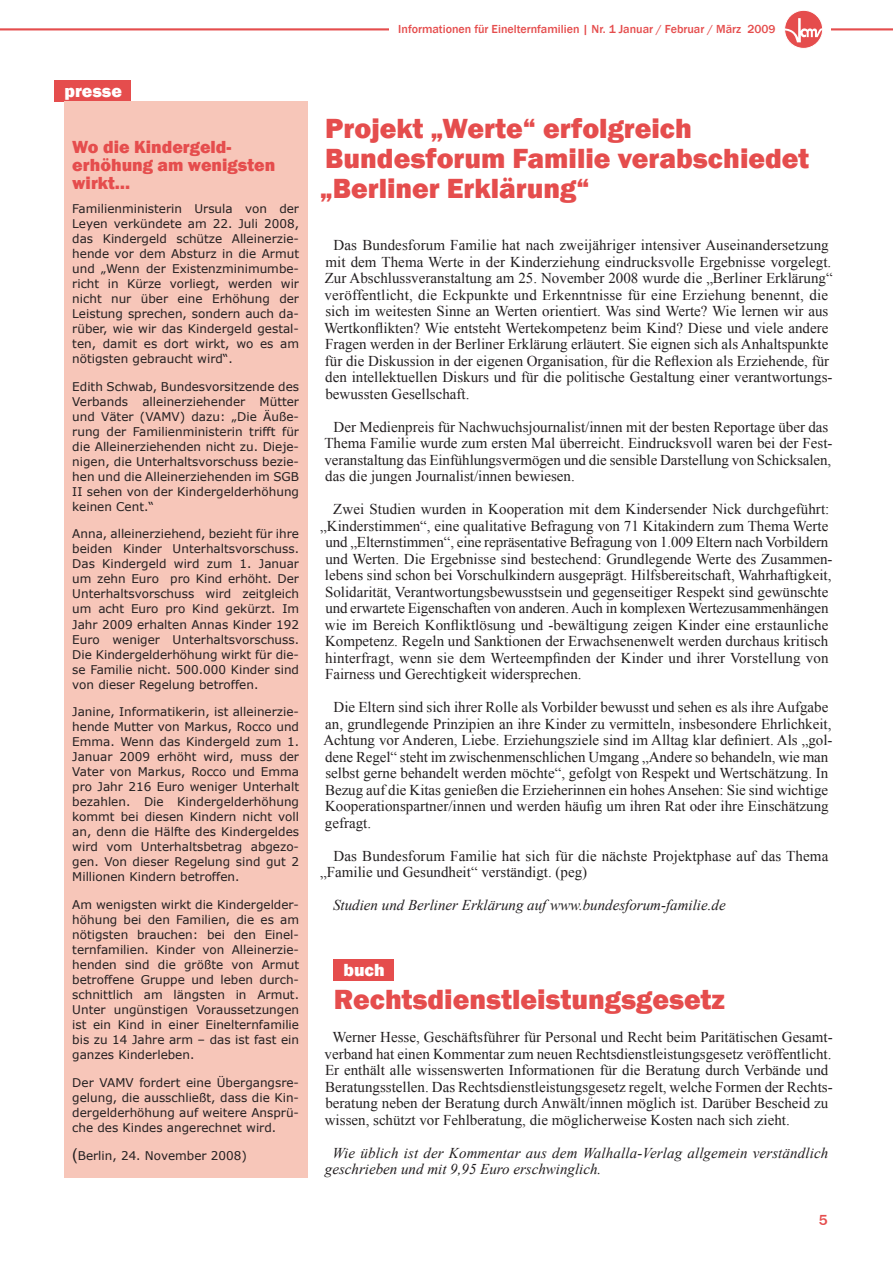
<style>
.page{position:relative;width:893px;height:1263px;background:#fff}
.page>*{position:absolute;margin:0;border:0;box-sizing:border-box;transform-origin:0 0}
.t1{font:800 28.5px/30px "Franklin Gothic";color:#e54d4d}
.t2{font:800 18px/18px "Franklin Gothic";color:#e54d4d}
.t3{font:800 18px "Franklin Gothic";color:#fff}
.t4{font:15px/16.5px "Times New Roman";color:#231f20}
.t5{font:italic 15px/16.5px "Times New Roman";color:#231f20}
.t6{font:500 15px "Franklin Gothic";color:#e54d4d}
.t7{font:12px/15px "Verdana";color:#231f20;text-align:justify}
.t8{font:500 12px "Franklin Gothic";color:#e54d4d}
.s1{font-family:"Arial";font-size:16.5px}
</style>
<div class="page">
<hr style="left:0;top:28px;width:893px;height:2px;background:#e54d4d">
<div style="left:390px;top:16px;width:396px;height:25px;background:#fff"></div>
<div style="left:784px;top:10px;width:46px;height:39px;background:#fff"></div>
<div style="left:785px;top:10px;width:38px;height:38px;background:#e54d4d;border-radius:50%"></div>
<svg style="left:786px;top:18px;width:35px;height:24px"></svg>
<div style="left:784px;top:10px;width:39px;height:38px;border:1px solid #fff;border-radius:50%"></div>
<div style="left:54px;top:80px;width:77px;height:22px;background:#e54d4d"></div>
<div style="left:64px;top:102px;width:244px;height:1076px;background:#f7c6b9"></div>
<div style="left:333px;top:959px;width:60px;height:21px;background:#e54d4d"></div>
<p class="t3" style="left:64px;top:80px;width:59px">presse</p>
<p class="t2" style="left:72px;top:138px;width:204px">Wo die Kindergeld&shy;erhöhung am wenigsten wirkt…</p>
<p class="t7" style="left:72px;top:201px;width:228px">Familienministerin Ursula von der Leyen verkündete am 22. Juli 2008, das Kindergeld schütze Alleinerzie&shy;hende vor dem Absturz in die Armut und „Wenn der Existenzminimumbe&shy;richt in Kürze vorliegt, werden wir nicht nur über eine Erhöhung der Leistung sprechen, sondern auch da&shy;rüber, wie wir das Kindergeld gestal&shy;ten, damit es dort wirkt, wo es am nötigsten gebraucht wird“.</p>
<p class="t7" style="left:72px;top:378px;width:228px">Edith Schwab, Bundesvorsitzende des Verbands alleinerziehender Mütter und Väter (VAMV) dazu: „Die Äuße&shy;rung der Familienministerin trifft für die Alleinerziehenden nicht zu. Dieje&shy;nigen, die Unterhaltsvorschuss bezie&shy;hen und die Alleinerziehenden im SGB II sehen von der Kindergelderhöhung keinen Cent.“</p>
<p class="t7" style="left:72px;top:526px;width:228px">Anna, alleinerziehend, bezieht für ihre beiden Kinder Unterhaltsvorschuss.<br>Das Kindergeld wird zum 1. Januar um zehn Euro pro Kind erhöht. Der Unterhaltsvorschuss wird zeitgleich um acht Euro pro Kind gekürzt. Im Jahr 2009 erhalten Annas Kinder 192<br>Euro weniger Unterhaltsvorschuss.<br>Die Kindergelderhöhung wirkt für die&shy;se Familie nicht. 500.000 Kinder sind von dieser Regelung betroffen.</p>
<p class="t7" style="left:72px;top:704px;width:228px">Janine, Informatikerin, ist alleinerzie&shy;hende Mutter von Markus, Rocco und Emma. Wenn das Kindergeld zum 1.<br>Januar 2009 erhöht wird, muss der Vater von Markus, Rocco und Emma pro Jahr 216 Euro weniger Unterhalt bezahlen. Die Kindergelderhöhung kommt bei diesen Kindern nicht voll an, denn die Hälfte des Kindergeldes wird vom Unterhaltsbetrag abgezo&shy;gen. Von dieser Regelung sind gut 2<br>Millionen Kindern betroffen.</p>
<p class="t7" style="left:72px;top:897px;width:228px">Am wenigsten wirkt die Kindergelder&shy;höhung bei den Familien, die es am nötigsten brauchen: bei den Einel&shy;ternfamilien. Kinder von Alleinerzie&shy;henden sind die größte von Armut betroffene Gruppe und leben durch&shy;schnittlich am längsten in Armut.<br>Unter ungünstigen Voraussetzungen ist ein Kind in einer Einelternfamilie bis zu 14 Jahre arm – das ist fast ein ganzes Kinderleben.</p>
<p class="t7" style="left:72px;top:1074px;width:228px">Der VAMV fordert eine Übergangsre&shy;gelung, die ausschließt, dass die Kin&shy;dergelderhöhung auf weitere Ansprü&shy;che des Kindes angerechnet wird.</p>
<p class="t7" style="left:72px;top:1147px;width:176px"><span class="s1">(</span>Berlin, 24. November 2008)</p>
<p class="t8" style="left:398px;top:22px;width:379px">Informationen für Einelternfamilien | Nr. 1 Januar / Februar / März 2009</p>
<h1 class="t1" style="left:320px;top:113px;width:491px">Projekt „Werte“ erfolgreich<br>Bundesforum Familie verabschiedet „Berliner Erklärung“</h1>
<p class="t4" style="left:324px;top:237px;width:510px;text-indent:10px">Das Bundesforum Familie hat nach zweijähriger intensiver Auseinandersetzung mit dem Thema Werte in der Kinderziehung eindrucksvolle Ergebnisse vorgelegt.<br>Zur Abschlussveranstaltung am 25. November 2008 wurde die „Berliner Erklärung“ veröffentlicht, die Eckpunkte und Erkenntnisse für eine Erziehung benennt, die sich im weitesten Sinne an Werten orientiert. Was sind Werte? Wie lernen wir aus Wertkonflikten? Wie entsteht Wertekompetenz beim Kind? Diese und viele andere Fragen werden in der Berliner Erklärung erläutert. Sie eignen sich als Anhaltspunkte für die Diskussion in der eigenen Organisation, für die Reflexion als Erziehende, für den intellektuellen Diskurs und für die politische Gestaltung einer verantwortungs&shy;bewussten Gesellschaft.</p>
<p class="t4" style="left:324px;top:418px;width:510px;text-indent:9px">Der Medienpreis für Nachwuchsjournalist/innen mit der besten Reportage über das Thema Familie wurde zum ersten Mal überreicht. Eindrucksvoll waren bei der Fest&shy;veranstaltung das Einfühlungsvermögen und die sensible Darstellung von Schicksalen, das die jungen Journalist/innen bewiesen.</p>
<p class="t4" style="left:333px;top:501px;width:498px">Zwei Studien wurden in Kooperation mit dem Kindersender Nick durchgeführt:</p>
<p class="t4" style="left:320px;top:517px;width:510px">„Kinderstimmen“, eine qualitative Befragung von 71 Kitakindern zum Thema Werte</p>
<p class="t4" style="left:325px;top:534px;width:505px">und „Elternstimmen“, eine repräsentative Befragung von 1.009 Eltern nach Vorbildern</p>
<p class="t4" style="left:325px;top:550px;width:509px">und Werten. Die Ergebnisse sind bestechend: Grundlegende Werte des Zusammen-</p>
<p class="t4" style="left:325px;top:567px;width:508px">lebens sind schon bei Vorschulkindern ausgeprägt. Hilfsbereitschaft, Wahrhaftigkeit,</p>
<p class="t4" style="left:325px;top:583px;width:505px">Solidarität, Verantwortungsbewusstsein und gegenseitiger Respekt sind gewünschte</p>
<p class="t4" style="left:325px;top:600px;width:505px">und erwartete Eigenschaften von anderen. Auch in komplexen Wertezusammenhängen</p>
<p class="t4" style="left:325px;top:616px;width:505px">wie im Bereich Konfliktlösung und -bewältigung zeigen Kinder eine erstaunliche</p>
<p class="t4" style="left:325px;top:633px;width:505px">Kompetenz. Regeln und Sanktionen der Erwachsenenwelt werden durchaus kritisch</p>
<p class="t4" style="left:325px;top:649px;width:505px">hinterfragt, wenn sie dem Werteempfinden der Kinder und ihrer Vorstellung von</p>
<p class="t4" style="left:325px;top:666px;width:258px">Fairness und Gerechtigkeit widersprechen.</p>
<p class="t4" style="left:323px;top:699px;width:511px;text-indent:10px">Die Eltern sind sich ihrer Rolle als Vorbilder bewusst und sehen es als ihre Aufgabe an, grundlegende Prinzipien an ihre Kinder zu vermitteln, insbesondere Ehrlichkeit, Achtung vor Anderen, Liebe. Erziehungsziele sind im Alltag klar definiert. Als „gol&shy;dene Regel“ steht im zwischenmenschlichen Umgang „Andere so behandeln, wie man selbst gerne behandelt werden möchte“, gefolgt von Respekt und Wertschätzung. In Bezug auf die Kitas genießen die Erzieherinnen ein hohes Ansehen: Sie sind wichtige Kooperationspartner/innen und werden häufig um ihren Rat oder ihre Einschätzung gefragt.</p>
<p class="t4" style="left:320px;top:847px;width:510px;text-indent:13px">Das Bundesforum Familie hat sich für die nächste Projektphase auf das Thema „Familie und Gesundheit“ verständigt. (peg)</p>
<p class="t5" style="left:333px;top:896px;width:394px">Studien und Berliner Erklärung auf www.bundesforum-familie.de</p>
<p class="t3" style="left:343px;top:958px;width:43px">buch</p>
<h1 class="t1" style="left:334px;top:984px;width:393px">Rechtsdienstleistungsgesetz</h1>
<p class="t4" style="left:325px;top:1029px;width:510px;text-indent:8px">Werner Hesse, Geschäftsführer für Personal und Recht beim Paritätischen Gesamt&shy;verband hat einen Kommentar zum neuen Rechtsdienstleistungsgesetz veröffentlicht.<br>Er enthält alle wissenswerten Informationen für die Beratung durch Verbände und Beratungsstellen. Das Rechtsdienstleistungsgesetz regelt, welche Formen der Rechts&shy;beratung neben der Beratung durch Anwält/innen möglich ist. Darüber Bescheid zu wissen, schützt vor Fehlberatung, die möglicherweise Kosten nach sich zieht.</p>
<p class="t5" style="left:325px;top:1144px;width:505px;text-indent:8px">Wie üblich ist der Kommentar aus dem Walhalla-Verlag allgemein verständlich geschrieben und mit 9,95 Euro erschwinglich.</p>
<p class="t6" style="left:819px;top:1210px;width:10px">5</p>
</div>
